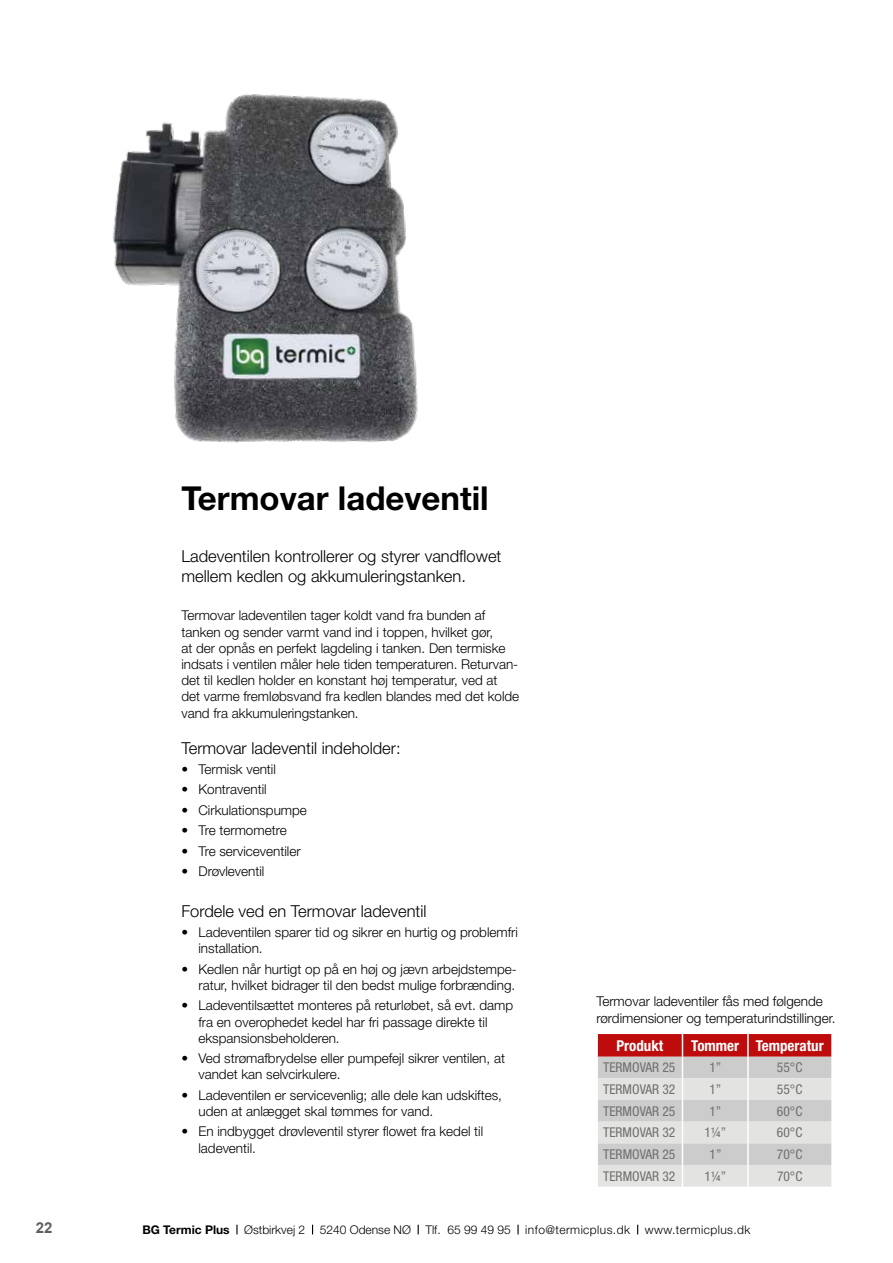
<style>
.page{position:relative;width:893px;height:1263px;background:#fff}
.page>*{position:absolute;margin:0;border:0;box-sizing:border-box;transform-origin:0 0}
.t1{font:700 33px "Helvetica Neue LT Pro";color:#000}
.t2{font:300 16.5px/19.8px "Helvetica Neue LT Pro";color:#000}
.t3{font:700 condensed 15px "Helvetica Neue LT Pro";color:#fff}
.t4{font:700 15px "Arial";color:#5f5e5e}
.t5{font:300 13.5px/16.2px "Helvetica Neue LT Pro";color:#000}
.t6{font:condensed 13.5px "Helvetica Neue LT Pro";color:#6f6f6f}
.t7{font:300 12px "Helvetica Neue LT Pro";letter-spacing:.035em;color:#000}
.s1{font-weight:700}
</style>
<div class="page">
<svg style="left:236px;top:1225px;width:2px;height:9px"></svg>
<svg style="left:517px;top:1225px;width:2px;height:9px"></svg>
<svg style="left:597px;top:1034px;width:234px;height:152px;background:#d4baba"></svg>
<hr style="left:747px;top:1165px;width:2px;height:21px;background:#fff">
<img style="left:113px;top:94px;width:305px;height:349px">
<h1 class="t1" style="left:181px;top:478px;width:309px">Termovar ladeventil</h1>
<p class="t2" style="left:181px;top:546px;width:322px">Ladeventilen kontrollerer og styrer vandflowet mellem kedlen og akkumuleringstanken.</p>
<p class="t5" style="left:181px;top:607px;width:339px">Termovar ladeventilen tager koldt vand fra bunden af tanken og sender varmt vand ind i toppen, hvilket gør,<br>at der opnås en perfekt lagdeling i tanken. Den termiske indsats i ventilen måler hele tiden temperaturen. Returvan&shy;det til kedlen holder en konstant høj temperatur, ved at det varme fremløbsvand fra kedlen blandes med det kolde vand fra akkumuleringstanken.</p>
<p class="t2" style="left:181px;top:737px;width:221px">Termovar ladeventil indeholder:</p>
<p class="t5" style="left:181px;top:761px;width:96px">• Termisk ventil</p>
<p class="t5" style="left:181px;top:781px;width:87px">• Kontraventil</p>
<p class="t5" style="left:181px;top:802px;width:127px">• Cirkulationspumpe</p>
<p class="t5" style="left:181px;top:822px;width:107px">• Tre termometre</p>
<p class="t5" style="left:181px;top:843px;width:121px">• Tre serviceventiler</p>
<p class="t5" style="left:181px;top:863px;width:85px">• Drøvleventil</p>
<p class="t2" style="left:181px;top:900px;width:247px">Fordele ved en Termovar ladeventil</p>
<p class="t5" style="left:198px;top:924px;width:321px;text-indent:-17px">• Ladeventilen sparer tid og sikrer en hurtig og problemfri installation.</p>
<p class="t5" style="left:181px;top:960px;width:337px;text-align:right">• Kedlen når hurtigt op på en høj og jævn arbejdstempe&shy;ratur, hvilket bidrager til den bedst mulige forbrænding.</p>
<p class="t5" style="left:198px;top:997px;width:316px;text-indent:-17px">• Ladeventilsættet monteres på returløbet, så evt. damp fra en overophedet kedel har fri passage direkte til ekspansionsbeholderen.</p>
<p class="t5" style="left:198px;top:1050px;width:308px;text-indent:-17px">• Ved strømafbrydelse eller pumpefejl sikrer ventilen, at vandet kan selvcirkulere.</p>
<p class="t5" style="left:198px;top:1086px;width:305px;text-indent:-17px">• Ladeventilen er servicevenlig; alle dele kan udskiftes, uden at anlægget skal tømmes for vand.</p>
<p class="t5" style="left:198px;top:1123px;width:286px;text-indent:-17px">• En indbygget drøvleventil styrer flowet fra kedel til ladeventil.</p>
<p class="t5" style="left:596px;top:993px;width:241px">Termovar ladeventiler fås med følgende rørdimensioner og temperaturindstillinger.</p>
<p class="t3" style="left:616px;top:1036px;width:48px">Produkt</p>
<p class="t3" style="left:691px;top:1036px;width:134px">Tommer Temperatur</p>
<p class="t6" style="left:603px;top:1060px;width:74px">TERMOVAR 25</p>
<p class="t6" style="left:709px;top:1060px;width:13px">1”</p>
<p class="t6" style="left:777px;top:1060px;width:27px">55°C</p>
<p class="t6" style="left:603px;top:1081px;width:74px">TERMOVAR 32</p>
<p class="t6" style="left:709px;top:1081px;width:13px">1”</p>
<p class="t6" style="left:777px;top:1081px;width:27px">55°C</p>
<p class="t6" style="left:603px;top:1103px;width:74px">TERMOVAR 25</p>
<p class="t6" style="left:709px;top:1103px;width:13px">1”</p>
<p class="t6" style="left:777px;top:1103px;width:27px">60°C</p>
<p class="t6" style="left:603px;top:1124px;width:74px">TERMOVAR 32</p>
<p class="t6" style="left:705px;top:1124px;width:23px">1¼”</p>
<p class="t6" style="left:777px;top:1124px;width:27px">60°C</p>
<p class="t6" style="left:603px;top:1146px;width:74px">TERMOVAR 25</p>
<p class="t6" style="left:709px;top:1146px;width:13px">1”</p>
<p class="t6" style="left:777px;top:1146px;width:27px">70°C</p>
<p class="t6" style="left:603px;top:1168px;width:74px">TERMOVAR 32</p>
<p class="t6" style="left:705px;top:1168px;width:23px">1¼”</p>
<p class="t6" style="left:777px;top:1168px;width:27px">70°C</p>
<p class="t4" style="left:36px;top:1217px;width:18px">22</p>
<p class="t7" style="left:142px;top:1223px;width:610px"><span class="s1">BG Termic Plus</span> Østbirkvej 2 5240 Odense NØ Tlf. 65 99 49 95 info@termicplus.dk www.termicplus.dk</p>
</div>
